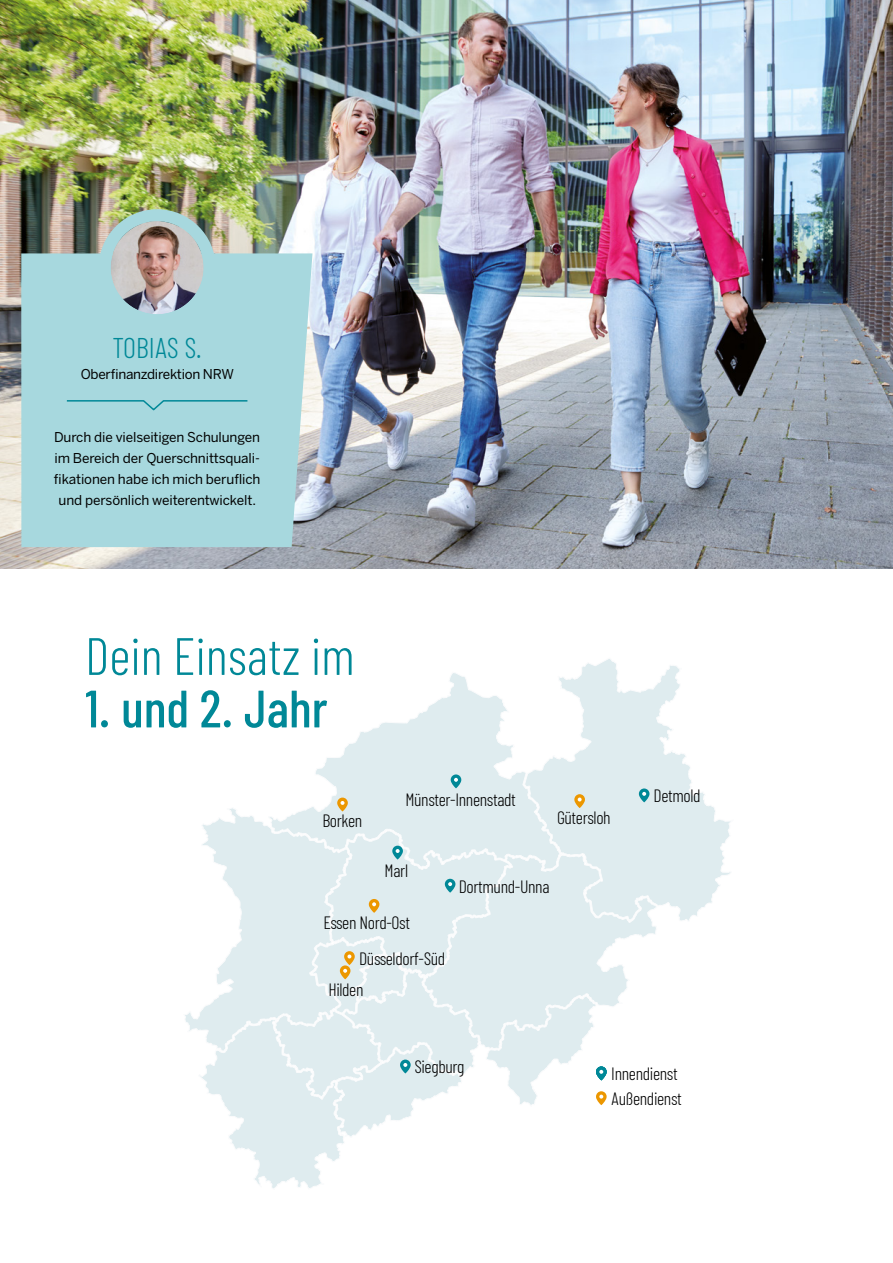
<style>
.page{position:relative;width:893px;height:1263px;background:#fff}
.page>*{position:absolute;margin:0;border:0;box-sizing:border-box;transform-origin:0 0}
.t1{font:300 52.5px "Barlow Condensed";color:#008897}
.t2{font:500 52.5px "Barlow Condensed";color:#008897}
.t3{font:300 28.5px "Barlow Condensed";color:#008897}
.t4{font:300 17.85px/24.9px "Barlow Condensed";letter-spacing:-.02em;color:#000}
.t5{font:13.5px/21px "Benton Sans";letter-spacing:-.01em;color:#000;text-align:center}
</style>
<div class="page">
<svg style="left:315px;top:673px;width:209px;height:121px"></svg>
<svg style="left:607px;top:922px;width:49px;height:85px"></svg>
<svg style="left:524px;top:659px;width:207px;height:263px"></svg>
<svg style="left:639px;top:788px;width:10px;height:14px"></svg>
<svg style="left:451px;top:774px;width:10px;height:14px"></svg>
<svg style="left:185px;top:794px;width:422px;height:395px"></svg>
<img style="left:0;top:0;width:893px;height:568px">
<div style="left:21px;top:253px;width:291px;height:294px;background:#a7d8de"></div>
<svg style="left:65px;top:399px;width:184px;height:13px;background:#93ced5"></svg>
<img style="left:111px;top:221px;width:93px;height:93px;border-radius:47px">
<div style="left:99px;top:209px;width:117px;height:117px;border:12px solid #a7d8de;border-radius:50%"></div>
<h2 class="t3" style="left:113px;top:330px;width:91px">TOBIAS S.</h2>
<p class="t5" style="left:81px;top:363px;width:155px">Oberfinanzdirektion NRW</p>
<p class="t5" style="left:54px;top:426px;width:208px">Durch die vielseitigen Schulungen im Bereich der Querschnittsquali&shy;fikationen habe ich mich beruflich und persönlich weiterentwickelt.</p>
<h1 class="t1" style="left:85px;top:623px;width:271px">Dein Einsatz im</h1>
<h1 class="t2" style="left:85px;top:676px;width:244px">1. und 2. Jahr</h1>
<h3 class="t4" style="left:405px;top:786px;width:112px">Münster-Innenstadt</h3>
<h3 class="t4" style="left:322px;top:808px;width:41px">Borken</h3>
<h3 class="t4" style="left:557px;top:805px;width:55px">Gütersloh</h3>
<h3 class="t4" style="left:385px;top:858px;width:25px">Marl</h3>
<h3 class="t4" style="left:323px;top:910px;width:88px">Essen Nord-Ost</h3>
<h3 class="t4" style="left:359px;top:946px;width:88px">Düsseldorf-Süd</h3>
<h3 class="t4" style="left:328px;top:976px;width:37px">Hilden</h3>
<h3 class="t4" style="left:459px;top:873px;width:92px">Dortmund-Unna</h3>
<h3 class="t4" style="left:653px;top:783px;width:49px">Detmold</h3>
<h3 class="t4" style="left:414px;top:1054px;width:52px">Siegburg</h3>
<h3 class="t4" style="left:611px;top:1060px;width:72px">Innendienst<br>Außendienst</h3>
</div>
